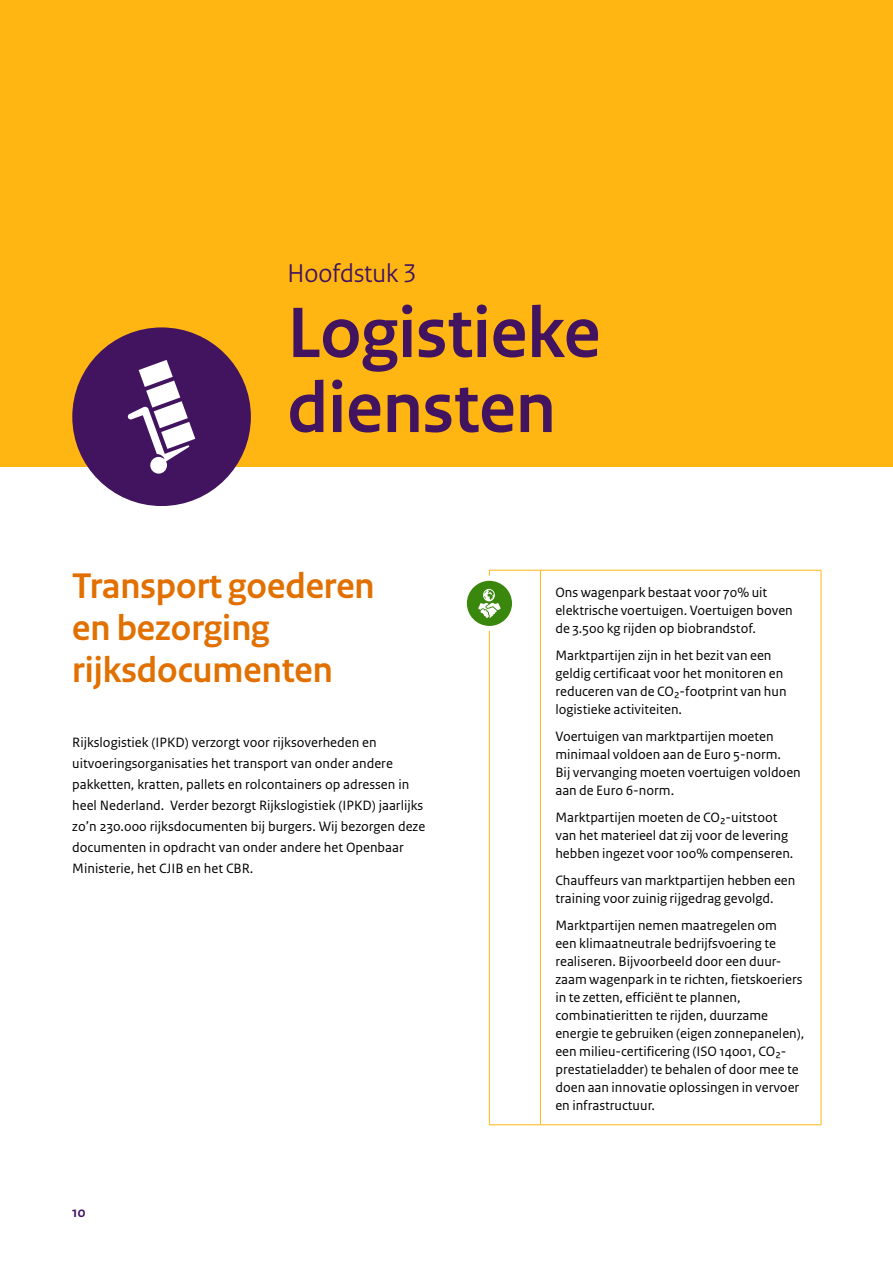
<style>
.page{position:relative;width:893px;height:1263px;background:#fff}
.page>*{position:absolute;margin:0;border:0;box-sizing:border-box;transform-origin:0 0}
.H2_Hoofdstuk_Kopregel{font:700 75px/75px "Rijksoverheid Sans Heading";color:#42145f}
.H3_Hoofdstuk_Tussenkop_123{font:700 37.5px/42px "Rijksoverheid Sans Heading";color:#e17000}
.Hoodstuk_benaming{font:27px "Rijksoverheid Sans Heading";color:#42145f}
.t1{font:700 15px "Rijksoverheid Sans Heading";color:#42145f}
.P_Broodtekst_Sans{font:14.25px/18px "Rijksoverheid Sans Text";color:#000}
</style>
<div class="page">
<div style="left:0;top:0;width:893px;height:467px;background:#ffb612"></div>
<hr style="left:489px;top:570px;width:51px;height:1px;background:#ffb612">
<hr style="left:540px;top:570px;width:281px;height:1px;background:#ffb612">
<hr style="left:489px;top:1124px;width:51px;height:1px;background:#ffb612">
<hr style="left:540px;top:1124px;width:281px;height:1px;background:#ffb612">
<hr style="left:489px;top:571px;width:1px;height:553px;background:#ffb612">
<hr style="left:540px;top:571px;width:1px;height:553px;background:#ffb612">
<hr style="left:821px;top:571px;width:1px;height:553px;background:#ffb612">
<svg style="left:464px;top:578px;width:51px;height:50px"></svg>
<svg style="left:478px;top:589px;width:23px;height:29px"></svg>
<div style="left:462px;top:576px;width:55px;height:55px;border:5px solid #fff;border-radius:50%"></div>
<div style="left:72px;top:327px;width:179px;height:179px;background:#42145f;border-radius:50%"></div>
<svg style="left:128px;top:360px;width:67px;height:114px"></svg>
<p class="Hoodstuk_benaming" style="left:287px;top:258px;width:131px">Hoofdstuk 3</p>
<h2 class="H2_Hoofdstuk_Kopregel" style="left:287px;top:297px;width:314px">Logistieke diensten</h2>
<h3 class="H3_Hoofdstuk_Tussenkop_123" style="left:72px;top:565px;width:304px">Transport goederen en bezorging rijksdocumenten</h3>
<p class="P_Broodtekst_Sans" style="left:72px;top:732px;width:354px;line-height:21px">Rijkslogistiek (IPKD) verzorgt voor rijksoverheden en uitvoeringsorganisaties het transport van onder andere pakketten, kratten, pallets en rolcontainers op adressen in heel Nederland. Verder bezorgt Rijkslogistiek (IPKD) jaarlijks zo’n 230.000 rijksdocumenten bij burgers. Wij bezorgen deze documenten in opdracht van onder andere het Openbaar Ministerie, het CJIB en het CBR.</p>
<p class="t1" style="left:72px;top:1204px;width:15px">10</p>
<p class="P_Broodtekst_Sans" style="left:555px;top:583px;width:239px">Ons wagenpark bestaat voor 70% uit elektrische voertuigen. Voertuigen boven de 3.500 kg rijden op biobrandstof.</p>
<p class="P_Broodtekst_Sans" style="left:555px;top:646px;width:233px">Marktpartijen zijn in het bezit van een geldig certificaat voor het monitoren en reduceren van de CO₂-footprint van hun logistieke activiteiten.</p>
<p class="P_Broodtekst_Sans" style="left:555px;top:727px;width:247px">Voertuigen van marktpartijen moeten minimaal voldoen aan de Euro 5-norm.<br>Bij vervanging moeten voertuigen voldoen aan de Euro 6-norm.</p>
<p class="P_Broodtekst_Sans" style="left:555px;top:808px;width:240px">Marktpartijen moeten de CO₂-uitstoot van het materieel dat zij voor de levering hebben ingezet voor 100% compenseren.</p>
<p class="P_Broodtekst_Sans" style="left:555px;top:871px;width:241px">Chauffeurs van marktpartijen hebben een training voor zuinig rijgedrag gevolgd.</p>
<p class="P_Broodtekst_Sans" style="left:555px;top:916px;width:250px">Marktpartijen nemen maatregelen om<br>een klimaatneutrale bedrijfsvoering te realiseren. Bijvoorbeeld door een duur&shy;zaam wagenpark in te richten, fietskoeriers in te zetten, efficiënt te plannen, combinatieritten te rijden, duurzame energie te gebruiken (eigen zonnepanelen), een milieu-certificering (ISO 14001, CO₂- prestatieladder) te behalen of door mee te doen aan innovatie oplossingen in vervoer en infrastructuur.</p>
</div>
